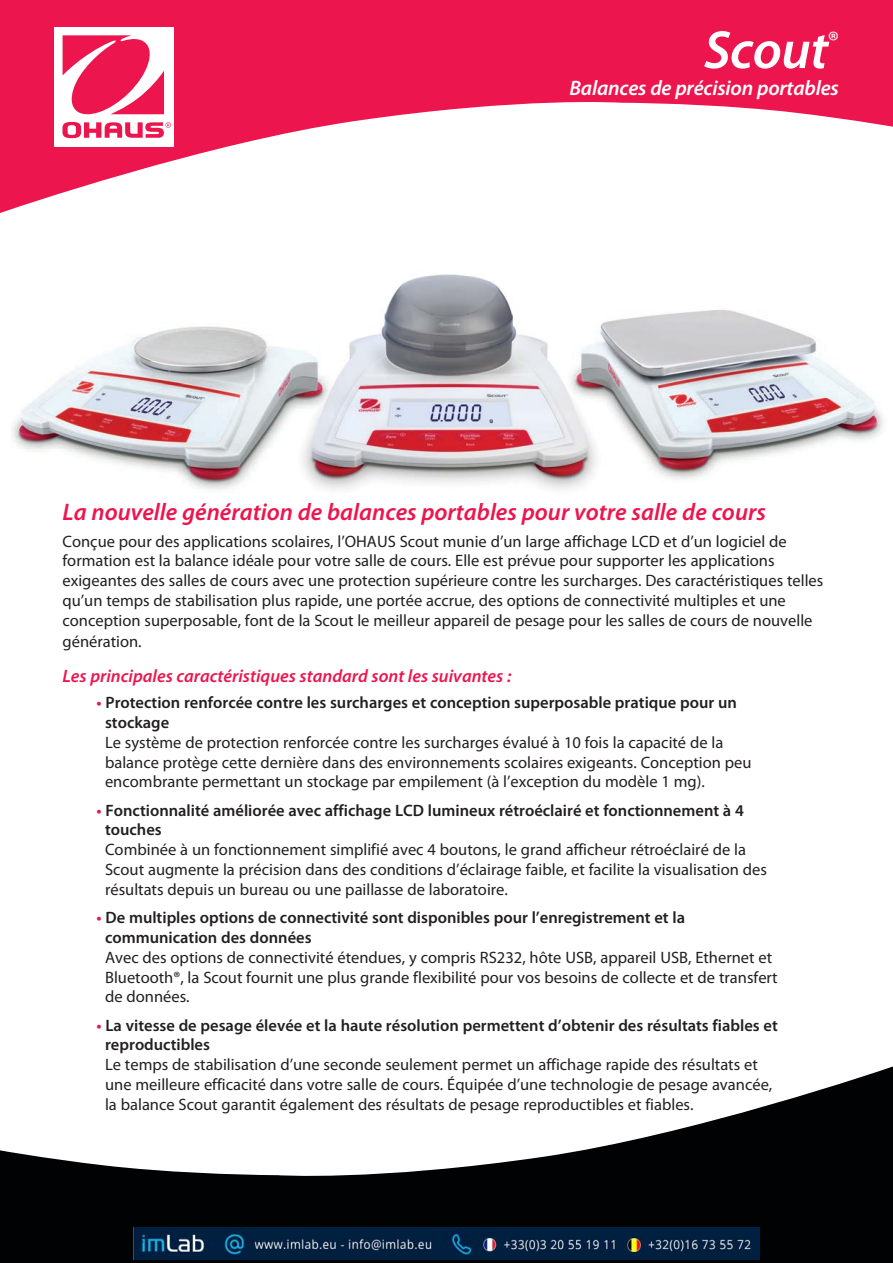
<style>
.page{position:relative;width:893px;height:1263px;background:#fff}
.page>*{position:absolute;margin:0;border:0;box-sizing:border-box;transform-origin:0 0}
.Cover_Product_Name{font:italic 600 54px "Myriad Pro";letter-spacing:-.01em;color:#fff}
.Cover_Headline_Text{font:italic 600 24px "Myriad Pro";color:#ed154e}
.Cover_Product_Sub_Ti{font:italic 600 21px "Myriad Pro";letter-spacing:-.01em;color:#fff}
.Cover_Standard_Featu{font:italic 600 18px "Myriad Pro";color:#ed154e}
.Cover_Bullet_List{font:16.5px/19.8px "Myriad Pro";color:#231f20}
.Cover_Copy_Text{font:16.5px/19.8px "Myriad Pro";color:#231f20}
.s1{font-weight:600;color:#ed154e}
.s2{font-weight:600}
</style>
<div class="page">
<svg style="left:0;top:0;width:893px;height:213px;fill:#ed154e"></svg>
<div style="left:54px;top:27px;width:120px;height:119px;background:#fff"></div>
<svg style="left:62px;top:35px;width:109px;height:103px"></svg>
<svg style="left:0;top:1066px;width:893px;height:197px;fill:#010203"></svg>
<img style="left:351px;top:274px;width:212px;height:216px">
<img style="left:11px;top:326px;width:340px;height:164px">
<img style="left:563px;top:310px;width:321px;height:180px">
<img style="left:134px;top:1228px;width:625px;height:32px">
<p class="Cover_Product_Name" style="left:704px;top:16px;width:137px">Scout<sup>®</sup></p>
<p class="Cover_Product_Sub_Ti" style="left:569px;top:75px;width:271px">Balances de précision portables</p>
<p class="Cover_Headline_Text" style="left:63px;top:497px;width:705px">La nouvelle génération de balances portables pour votre salle de cours</p>
<p class="Cover_Copy_Text" style="left:63px;top:531px;width:762px">Conçue pour des applications scolaires, l’OHAUS Scout munie d’un large affichage LCD et d’un logiciel de formation est la balance idéale pour votre salle de cours. Elle est prévue pour supporter les applications exigeantes des salles de cours avec une protection supérieure contre les surcharges. Des caractéristiques telles qu’un temps de stabilisation plus rapide, une portée accrue, des options de connectivité multiples et une conception superposable, font de la Scout le meilleur appareil de pesage pour les salles de cours de nouvelle</p>
<p class="Cover_Copy_Text" style="left:63px;top:632px;width:81px">génération.</p>
<p class="Cover_Standard_Featu" style="left:63px;top:664px;width:450px">Les principales caractéristiques standard sont les suivantes :</p>
<p class="Cover_Bullet_List" style="left:105px;top:692px;width:648px;text-indent:-9px"><span class="s1">•</span> <span class="s2">Protection renforcée contre les surcharges et conception superposable pratique pour un stockage<br></span>Le système de protection renforcée contre les surcharges évalué à 10 fois la capacité de la balance protège cette dernière dans des environnements scolaires exigeants. Conception peu encombrante permettant un stockage par empilement (à l’exception du modèle 1 mg).</p>
<p class="Cover_Bullet_List" style="left:105px;top:800px;width:663px;text-indent:-9px"><span class="s1">•</span> <span class="s2">Fonctionnalité améliorée avec affichage LCD lumineux rétroéclairé et fonctionnement à 4 touches<br></span>Combinée à un fonctionnement simplifié avec 4 boutons, le grand afficheur rétroéclairé de la Scout augmente la précision dans des conditions d’éclairage faible, et facilite la visualisation des résultats depuis un bureau ou une paillasse de laboratoire.</p>
<p class="Cover_Bullet_List" style="left:105px;top:907px;width:674px;text-indent:-9px"><span class="s1">•</span> <span class="s2">De multiples options de connectivité sont disponibles pour l’enregistrement et la communication des données<br></span>Avec des options de connectivité étendues, y compris RS232, hôte USB, appareil USB, Ethernet et Bluetooth®, la Scout fournit une plus grande flexibilité pour vos besoins de collecte et de transfert de données.</p>
<p class="Cover_Bullet_List" style="left:105px;top:1015px;width:674px;text-indent:-9px"><span class="s1">•</span> <span class="s2">La vitesse de pesage élevée et la haute résolution permettent d’obtenir des résultats fiables et reproductibles<br></span>Le temps de stabilisation d’une seconde seulement permet un affichage rapide des résultats et une meilleure efficacité dans votre salle de cours. Équipée d’une technologie de pesage avancée, la balance Scout garantit également des résultats de pesage reproductibles et fiables.</p>
</div>
